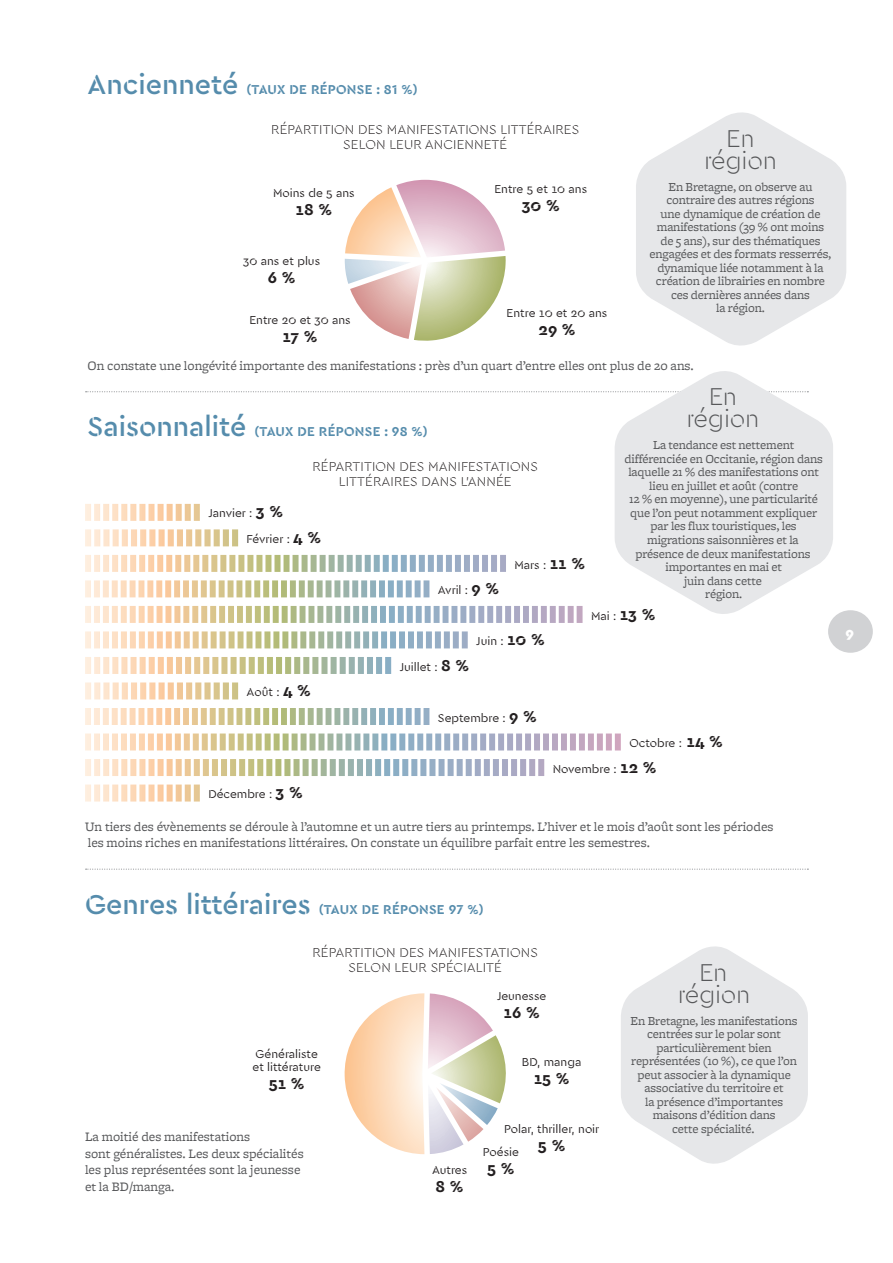
<style>
.page{position:relative;width:893px;height:1263px;background:#fff}
.page>*{position:absolute;margin:0;border:0;box-sizing:border-box;transform-origin:0 0}
.t1{font:300 25.5px/22px "Cera Stencil PRO";letter-spacing:-.01em;color:#57585a;text-align:center}
.t2{font:700 16.5px "Cera Stencil PRO";color:#231f20}
.t3{font:900 15px "Cera Stencil PRO";color:#fff}
.t4{font:13.5px/16.5px "Freight Micro";color:#57585a}
.t5{font:300 13.5px/15px "Cera Stencil PRO";letter-spacing:.01em;color:#231f20;text-align:center}
.t6{font:700 13.5px "Cera Stencil PRO";letter-spacing:.02em;color:#558cac}
.t7{font:12.75px/13.5px "Freight Micro";letter-spacing:-.01em;color:#57585a;text-align:center}
.t8{font:12px/25.5px "Cera Stencil PRO";color:#231f20}
.s1{font-weight:500;font-size:28.5px}
.s2{font-weight:700;font-size:16.5px}
</style>
<div class="page">
<div style="left:828px;top:610px;width:45px;height:43px;background:#d1d2d4;border-radius:50%"></div>
<svg style="left:344px;top:993px;width:162px;height:161px"></svg>
<svg style="left:86px;top:391px;width:528px;height:1px"></svg>
<svg style="left:86px;top:868px;width:722px;height:2px"></svg>
<svg style="left:615px;top:371px;width:218px;height:248px;fill:#e6e7e9"></svg>
<svg style="left:636px;top:112px;width:210px;height:234px;fill:#e6e7e9"></svg>
<svg style="left:621px;top:946px;width:187px;height:218px"></svg>
<svg style="left:345px;top:180px;width:161px;height:161px"></svg>
<svg style="left:85px;top:504px;width:115px;height:17px"></svg>
<svg style="left:85px;top:529px;width:153px;height:17px"></svg>
<svg style="left:85px;top:555px;width:421px;height:17px"></svg>
<svg style="left:85px;top:580px;width:344px;height:17px"></svg>
<svg style="left:85px;top:606px;width:498px;height:17px"></svg>
<svg style="left:85px;top:631px;width:383px;height:17px"></svg>
<svg style="left:85px;top:657px;width:306px;height:17px"></svg>
<svg style="left:85px;top:682px;width:153px;height:17px"></svg>
<svg style="left:85px;top:708px;width:344px;height:17px"></svg>
<svg style="left:85px;top:733px;width:536px;height:17px"></svg>
<svg style="left:85px;top:759px;width:459px;height:17px"></svg>
<svg style="left:85px;top:784px;width:115px;height:17px"></svg>
<p class="t6" style="left:88px;top:80px;width:331px"><span class="s1">Ancienneté</span> (TAUX DE RÉPONSE : 81 %)</p>
<p class="t5" style="left:271px;top:122px;width:309px">RÉPARTITION DES MANIFESTATIONS LITTÉRAIRES<br>SELON LEUR ANCIENNETÉ</p>
<p class="t8" style="left:273px;top:180px;width:83px">Moins de 5 ans</p>
<p class="t2" style="left:296px;top:199px;width:38px">18 %</p>
<p class="t8" style="left:243px;top:248px;width:78px">30 ans et plus</p>
<p class="t2" style="left:268px;top:266px;width:29px">6 %</p>
<p class="t8" style="left:249px;top:307px;width:103px">Entre 20 et 30 ans</p>
<p class="t2" style="left:282px;top:325px;width:37px">17 %</p>
<p class="t8" style="left:494px;top:176px;width:94px">Entre 5 et 10 ans</p>
<p class="t2" style="left:522px;top:195px;width:40px">30 %</p>
<p class="t8" style="left:507px;top:300px;width:102px">Entre 10 et 20 ans</p>
<p class="t2" style="left:538px;top:318px;width:39px">29 %</p>
<h1 class="t1" style="left:704px;top:126px;width:74px">EN<br>RÉGION</h1>
<p class="t7" style="left:650px;top:180px;width:183px">En Bretagne, on observe au contraire des autres régions<br>une dynamique de création de manifestations (39 % ont moins de 5 ans), sur des thématiques engagées et des formats resserrés, dynamique liée notamment à la création de librairies en nombre ces dernières années dans<br>la région.</p>
<p class="t4" style="left:88px;top:358px;width:608px">On constate une longévité importante des manifestations : près d’un quart d’entre elles ont plus de 20 ans.</p>
<p class="t6" style="left:88px;top:423px;width:342px"><span class="s1">Saisonnalité</span> (TAUX DE RÉPONSE : 98 %)</p>
<p class="t5" style="left:312px;top:459px;width:227px">RÉPARTITION DES MANIFESTATIONS<br>LITTÉRAIRES DANS L’ANNÉE</p>
<p class="t8" style="left:247px;top:500px;width:76px;text-indent:-38px">Janvier : <span class="s2">3 %<br></span>Février : <span class="s2">4 %</span></p>
<p class="t8" style="left:438px;top:577px;width:63px">Avril : <span class="s2">9 %</span></p>
<p class="t8" style="left:514px;top:551px;width:72px">Mars : <span class="s2">11 %</span></p>
<h1 class="t1" style="left:686px;top:385px;width:74px">EN<br>RÉGION</h1>
<p class="t7" style="left:624px;top:439px;width:200px">La tendance est nettement différenciée en Occitanie, région dans laquelle 21 % des manifestations ont lieu en juillet et août (contre<br>12 % en moyenne), une particularité que l’on peut notamment expliquer par les flux touristiques, les migrations saisonnières et la présence de deux manifestations importantes en mai et<br>juin dans cette<br>région.</p>
<p class="t8" style="left:247px;top:679px;width:66px">Août : <span class="s2">4 %</span></p>
<p class="t8" style="left:208px;top:781px;width:96px">Décembre : <span class="s2">3 %</span></p>
<p class="t8" style="left:400px;top:653px;width:71px">Juillet : <span class="s2">8 %</span></p>
<p class="t8" style="left:476px;top:628px;width:70px">Juin : <span class="s2">10 %</span></p>
<p class="t8" style="left:591px;top:602px;width:66px">Mai : <span class="s2">13 %</span></p>
<p class="t8" style="left:438px;top:704px;width:100px">Septembre : <span class="s2">9 %</span></p>
<p class="t8" style="left:553px;top:730px;width:172px;text-indent:77px">Octobre : <span class="s2">14 %<br></span>Novembre : <span class="s2">12 %</span></p>
<p class="t4" style="left:85px;top:819px;width:690px">Un tiers des évènements se déroule à l’automne et un autre tiers au printemps. L’hiver et le mois d’août sont les périodes les moins riches en manifestations littéraires. On constate un équilibre parfait entre les semestres.</p>
<p class="t3" style="left:845px;top:622px;width:10px">9</p>
<p class="t6" style="left:85px;top:900px;width:400px"><span class="s1">Genres littéraires</span> (TAUX DE RÉPONSE 97 %)</p>
<p class="t5" style="left:312px;top:945px;width:227px">RÉPARTITION DES MANIFESTATIONS<br>SELON LEUR SPÉCIALITÉ</p>
<p class="t8" style="left:252px;top:1046px;width:70px;line-height:13.5px">Généraliste et littérature</p>
<p class="t2" style="left:269px;top:1072px;width:37px">51 %</p>
<p class="t4" style="left:85px;top:1129px;width:220px">La moitié des manifestations<br>sont généralistes. Les deux spécialités les plus représentées sont la jeunesse et la BD/manga.</p>
<p class="t8" style="left:497px;top:982px;width:51px">Jeunesse</p>
<p class="t2" style="left:504px;top:1001px;width:38px">16 %</p>
<p class="t8" style="left:522px;top:1049px;width:61px">BD, manga</p>
<p class="t2" style="left:534px;top:1068px;width:37px">15 %</p>
<p class="t8" style="left:483px;top:1116px;width:118px;line-height:23.1px;text-indent:21px">Polar, thriller, noir<br>Poésie <sup>5</sup> <sup>%</sup></p>
<p class="t8" style="left:432px;top:1157px;width:84px">Autres <span class="s2">5 %</span></p>
<p class="t2" style="left:436px;top:1176px;width:30px">8 %</p>
<h1 class="t1" style="left:678px;top:960px;width:74px">EN<br>RÉGION</h1>
<p class="t7" style="left:631px;top:1014px;width:169px">En Bretagne, les manifestations centrées sur le polar sont particulièrement bien représentées (10 %), ce que l’on peut associer à la dynamique associative du territoire et<br>la présence d’importantes maisons d’édition dans<br>cette spécialité.</p>
</div>
